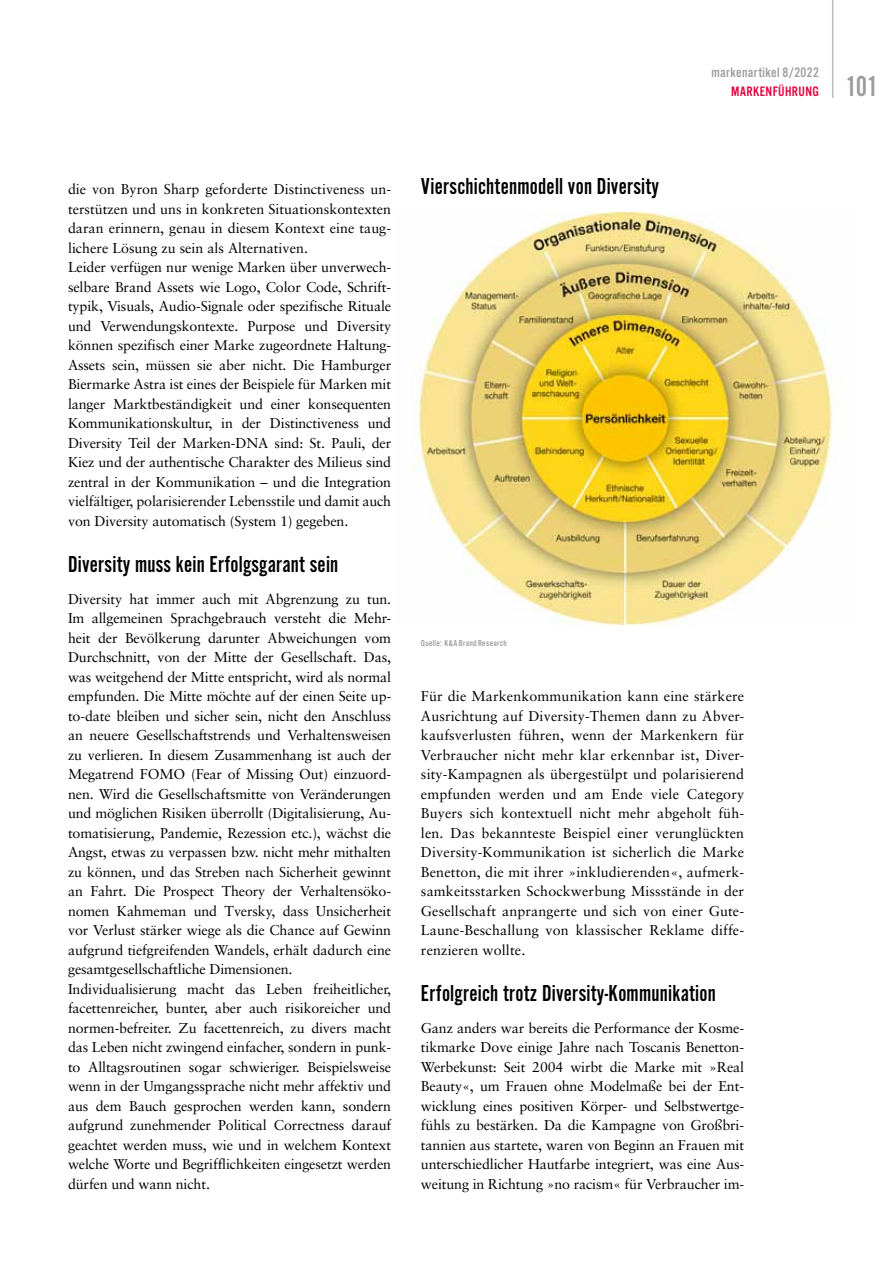
<style>
.page{position:relative;width:893px;height:1263px;background:#fff}
.page>*{position:absolute;margin:0;border:0;box-sizing:border-box;transform-origin:0 0}
.t1{font:24px "Alternate Got No 2 D";letter-spacing:.01em;color:#000}
.t2{font:14.25px/19.5px "Sabon";letter-spacing:-.01em;color:#000}
.t3{font:14.25px/18.1px "Alternate Got No 3 D";letter-spacing:.025em;color:#9c9c9d}
.t4{font:9px "Alternate Got No 3 D";letter-spacing:.03em;color:#9c9c9d}
.s1{color:#e4003e}
.s2{font-family:"Alternate Got No 2 D";font-size:30px}
</style>
<div class="page">
<hr style="left:832px;top:0;width:1px;height:98px;background:#bbbcbc">
<img style="left:413px;top:213px;width:424px;height:411px">
<p class="t3" style="left:731px;top:63px;width:148px;text-indent:-20px">markenartikel 8/2022<br><span class="s1">Markenführung</span> <span class="s2">101</span></p>
<p class="t2" style="left:68px;top:179px;width:325px">die von Byron Sharp geforderte Distinctiveness un&shy;terstützen und uns in konkreten Situationskontexten daran erinnern, genau in diesem Kontext eine taug&shy;lichere Lösung zu sein als Alternativen.<br>Leider verfügen nur wenige Marken über unverwech&shy;selbare Brand Assets wie Logo, Color Code, Schrift&shy;typik, Visuals, Audio-Signale oder spezifische Rituale und Verwendungskontexte. Purpose und Diversity können spezifisch einer Marke zugeordnete Haltung-Assets sein, müssen sie aber nicht. Die Hamburger Biermarke Astra ist eines der Beispiele für Marken mit langer Marktbeständigkeit und einer konsequenten Kommunikationskultur, in der Distinctiveness und Diversity Teil der Marken-DNA sind: St. Pauli, der Kiez und der authentische Charakter des Milieus sind zentral in der Kommunikation – und die Integration vielfältiger, polarisierender Lebensstile und damit auch von Diversity automatisch (System 1) gegeben.</p>
<h1 class="t1" style="left:68px;top:552px;width:272px">Diversity muss kein Erfolgsgarant sein</h1>
<p class="t2" style="left:68px;top:589px;width:325px">Diversity hat immer auch mit Abgrenzung zu tun.<br>Im allgemeinen Sprachgebrauch versteht die Mehr&shy;heit der Bevölkerung darunter Abweichungen vom Durchschnitt, von der Mitte der Gesellschaft. Das, was weitgehend der Mitte entspricht, wird als normal empfunden. Die Mitte möchte auf der einen Seite up&shy;to-date bleiben und sicher sein, nicht den Anschluss an neuere Gesellschaftstrends und Verhaltensweisen zu verlieren. In diesem Zusammenhang ist auch der Megatrend FOMO (Fear of Missing Out) einzuord&shy;nen. Wird die Gesellschaftsmitte von Veränderungen und möglichen Risiken überrollt (Digitalisierung, Au&shy;tomatisierung, Pandemie, Rezession etc.), wächst die Angst, etwas zu verpassen bzw. nicht mehr mithalten zu können, und das Streben nach Sicherheit gewinnt an Fahrt. Die Prospect Theory der Verhaltensöko&shy;nomen Kahmeman und Tversky, dass Unsicherheit vor Verlust stärker wiege als die Chance auf Gewinn aufgrund tiefgreifenden Wandels, erhält dadurch eine gesamtgesellschaftliche Dimensionen.<br>Individualisierung macht das Leben freiheitlicher, facettenreicher, bunter, aber auch risikoreicher und normen-befreiter. Zu facettenreich, zu divers macht das Leben nicht zwingend einfacher, sondern in punk&shy;to Alltagsroutinen sogar schwieriger. Beispielsweise wenn in der Umgangssprache nicht mehr affektiv und aus dem Bauch gesprochen werden kann, sondern aufgrund zunehmender Political Correctness darauf geachtet werden muss, wie und in welchem Kontext welche Worte und Begrifflichkeiten eingesetzt werden dürfen und wann nicht.</p>
<h1 class="t1" style="left:421px;top:174px;width:240px">Vierschichtenmodell von Diversity</h1>
<p class="t4" style="left:421px;top:639px;width:87px">Quelle: K&amp;A Brand Research</p>
<p class="t2" style="left:421px;top:686px;width:325px;text-align:justify">Für die Markenkommunikation kann eine stärkere Ausrichtung auf Diversity-Themen dann zu Abver&shy;kaufsverlusten führen, wenn der Markenkern für Verbraucher nicht mehr klar erkennbar ist, Diver&shy;sity-Kampagnen als übergestülpt und polarisierend empfunden werden und am Ende viele Category Buyers sich kontextuell nicht mehr abgeholt füh&shy;len. Das bekannteste Beispiel einer verunglückten Diversity-Kommunikation ist sicherlich die Marke Benetton, die mit ihrer »inkludierenden«, aufmerk&shy;samkeitsstarken Schockwerbung Missstände in der Gesellschaft anprangerte und sich von einer Gute-Laune-Beschallung von klassischer Reklame diffe&shy;renzieren wollte.</p>
<h1 class="t1" style="left:421px;top:981px;width:296px">Erfolgreich trotz Diversity-Kommunikation</h1>
<p class="t2" style="left:421px;top:1018px;width:325px;text-align:justify">Ganz anders war bereits die Performance der Kosme&shy;tikmarke Dove einige Jahre nach Toscanis Benetton-Werbekunst: Seit 2004 wirbt die Marke mit »Real Beauty«, um Frauen ohne Modelmaße bei der Ent&shy;wicklung eines positiven Körper- und Selbstwertge&shy;fühls zu bestärken. Da die Kampagne von Großbri&shy;tannien aus startete, waren von Beginn an Frauen mit unterschiedlicher Hautfarbe integriert, was eine Aus&shy;weitung in Richtung »no racism« für Verbraucher im-</p>
</div>
